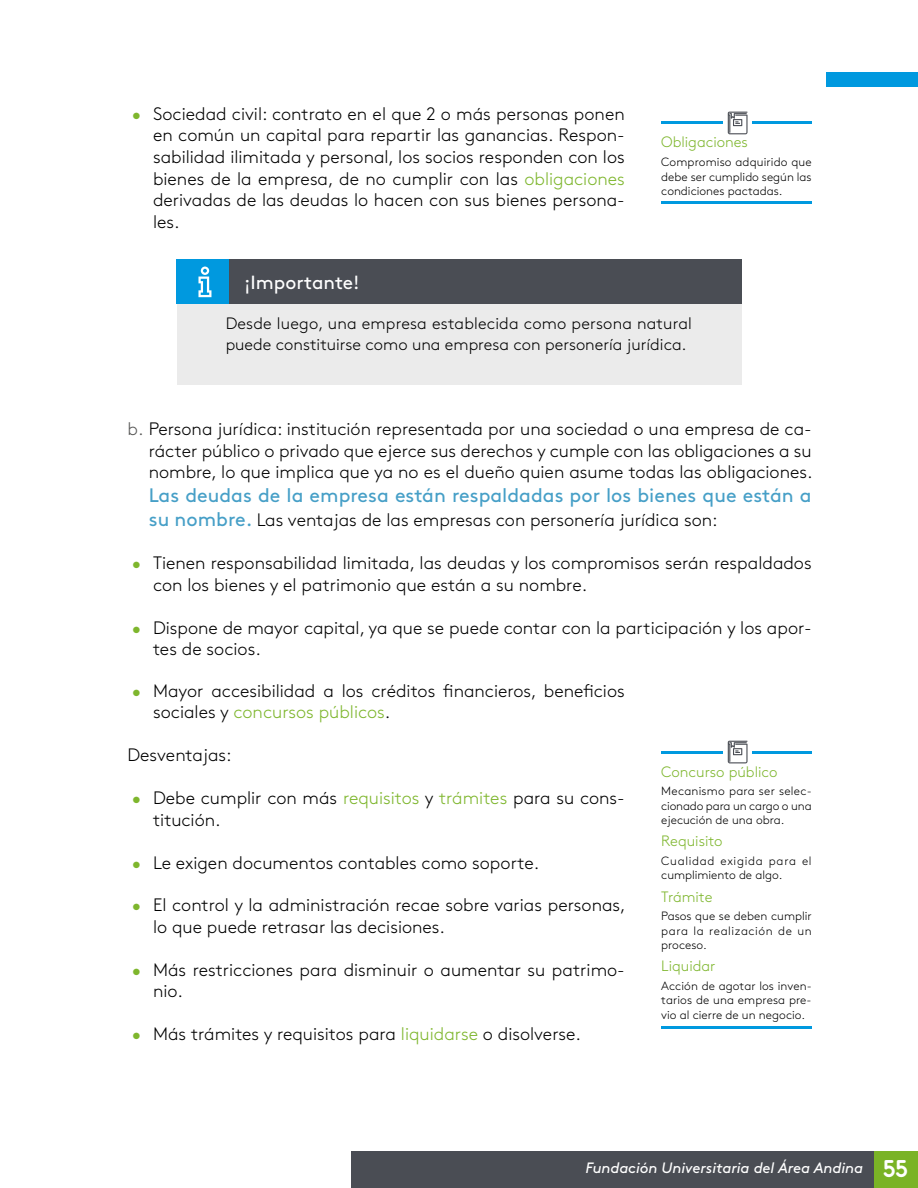
<style>
.page{position:relative;width:918px;height:1188px;background:#fff}
.page>*{position:absolute;margin:0;border:0;box-sizing:border-box;transform-origin:0 0}
.t1{font:19.5px "Brown Std";color:#469fc7}
.t2{font:19.05px "Brown Std";color:#fff}
.t3{font:300 18px/21.6px "Brown Std";color:#000}
.t4{font:300 16.5px/21px "Brown Std";color:#000}
.t5{font:italic 15px "Brown Std";letter-spacing:-.005em;color:#fff}
.t6{font:300 15px "Brown Std";color:#7eb62d}
.t7{font:300 12px/14.4px "Brown Std";color:#000;text-align:justify}
.t8{font:300 12px/14.4px "Brown Std";letter-spacing:.045em;color:#000}
.s1{color:#7eb62d}
.s2{color:#575756}
.s3{font-weight:400;font-size:19.5px;color:#469fc7}
.s4{font-family:"Areandina Voz";font-style:normal;font-size:24px}
</style>
<div class="page">
<div style="left:873px;top:1151px;width:45px;height:37px;background:#7ab326"></div>
<div style="left:351px;top:1151px;width:522px;height:37px;background:#4a4d54"></div>
<div style="left:826px;top:72px;width:92px;height:15px;background:#0099df"></div>
<hr style="left:661px;top:201px;width:151px;height:3px;background:#0099df">
<hr style="left:661px;top:121px;width:61px;height:3px;background:#0099df">
<hr style="left:752px;top:121px;width:60px;height:3px;background:#0099df">
<svg style="left:728px;top:112px;width:20px;height:22px"></svg>
<div style="left:177px;top:304px;width:564px;height:81px;background:#ebebeb"></div>
<div style="left:229px;top:259px;width:512px;height:45px;background:#4a4d54"></div>
<div style="left:177px;top:259px;width:52px;height:45px;background:#0099df"></div>
<svg style="left:198px;top:267px;width:13px;height:30px"></svg>
<hr style="left:661px;top:1026px;width:151px;height:3px;background:#0099df">
<hr style="left:661px;top:751px;width:61px;height:3px;background:#0099df">
<hr style="left:752px;top:751px;width:60px;height:3px;background:#0099df">
<svg style="left:728px;top:741px;width:20px;height:22px"></svg>
<p class="t3" style="left:153px;top:103px;width:473px;text-align:justify;text-indent:-21px"><span class="s1">•</span> Sociedad civil: contrato en el que 2 o más personas ponen en común un capital para repartir las ganancias . Respon&shy;sabilidad ilimitada y personal, los socios responden con los bienes de la empresa, de no cumplir con las <span class="s1">obligaciones </span>derivadas de las deudas lo hacen con sus bienes persona&shy;les .</p>
<p class="t6" style="left:661px;top:134px;width:88px">Obligaciones</p>
<p class="t7" style="left:661px;top:155px;width:152px">Compromiso adquirido que debe ser cumplido según las condiciones pactadas .</p>
<p class="t2" style="left:244px;top:271px;width:117px">¡Importante!</p>
<p class="t4" style="left:226px;top:313px;width:468px">Desde luego, una empresa establecida como persona natural puede constituirse como una empresa con personería jurídica .</p>
<p class="t3" style="left:149px;top:418px;width:665px;text-align:justify;text-indent:-21px"><span class="s2">b .</span> Persona jurídica: institución representada por una sociedad o una empresa de ca&shy;rácter público o privado que ejerce sus derechos y cumple con las obligaciones a su nombre, lo que implica que ya no es el dueño quien asume todas las obligaciones .</p>
<p class="t1" style="left:149px;top:484px;width:664px">Las deudas de la empresa están respaldadas por los bienes que están a</p>
<p class="t3" style="left:149px;top:510px;width:570px"><span class="s3">su nombre.</span> Las ventajas de las empresas con personería jurídica son:</p>
<p class="t3" style="left:153px;top:552px;width:660px;text-indent:-21px"><span class="s1">•</span> Tienen responsabilidad limitada, las deudas y los compromisos serán respaldados con los bienes y el patrimonio que están a su nombre .</p>
<p class="t3" style="left:153px;top:617px;width:660px;text-indent:-21px"><span class="s1">•</span> Dispone de mayor capital, ya que se puede contar con la participación y los apor&shy;tes de socios .</p>
<p class="t3" style="left:153px;top:680px;width:473px;text-indent:-21px"><span class="s1">•</span> Mayor accesibilidad a los créditos financieros, beneficios sociales y <span class="s1">concursos públicos</span> .</p>
<p class="t3" style="left:128px;top:745px;width:106px">Desventajas:</p>
<p class="t3" style="left:153px;top:787px;width:473px;text-indent:-21px"><span class="s1">•</span> Debe cumplir con más <span class="s1">requisitos</span> y <span class="s1">trámites</span> para su cons&shy;titución .</p>
<p class="t3" style="left:132px;top:852px;width:409px"><span class="s1">•</span> Le exigen documentos contables como soporte .</p>
<p class="t3" style="left:153px;top:895px;width:474px;text-indent:-21px"><span class="s1">•</span> El control y la administración recae sobre varias personas, lo que puede retrasar las decisiones .</p>
<p class="t3" style="left:153px;top:959px;width:473px;text-indent:-21px"><span class="s1">•</span> Más restricciones para disminuir o aumentar su patrimo&shy;nio .</p>
<p class="t3" style="left:132px;top:1024px;width:451px"><span class="s1">•</span> Más trámites y requisitos para <span class="s1">liquidarse</span> o disolverse .</p>
<p class="t6" style="left:661px;top:763px;width:118px">Concurso público</p>
<p class="t7" style="left:661px;top:784px;width:152px">Mecanismo para ser selec&shy;cionado para un cargo o una ejecución de una obra .</p>
<p class="t6" style="left:661px;top:833px;width:63px">Requisito</p>
<p class="t8" style="left:661px;top:854px;width:152px">Cualidad exigida para el cumplimiento de algo .</p>
<p class="t6" style="left:661px;top:888px;width:53px">Trámite</p>
<p class="t7" style="left:661px;top:909px;width:152px">Pasos que se deben cumplir para la realización de un proceso .</p>
<p class="t6" style="left:661px;top:958px;width:56px">Liquidar</p>
<p class="t7" style="left:661px;top:979px;width:152px">Acción de agotar los inven&shy;tarios de una empresa pre&shy;vio al cierre de un negocio .</p>
<p class="t5" style="left:585px;top:1159px;width:324px">Fundación Universitaria del Área Andina <span class="s4">559</span></p>
<p class="t5" style="left:426px;top:1158px;width:435px">Fundamentos de administración - eje 3 pongamos en práctica</p>
</div>
